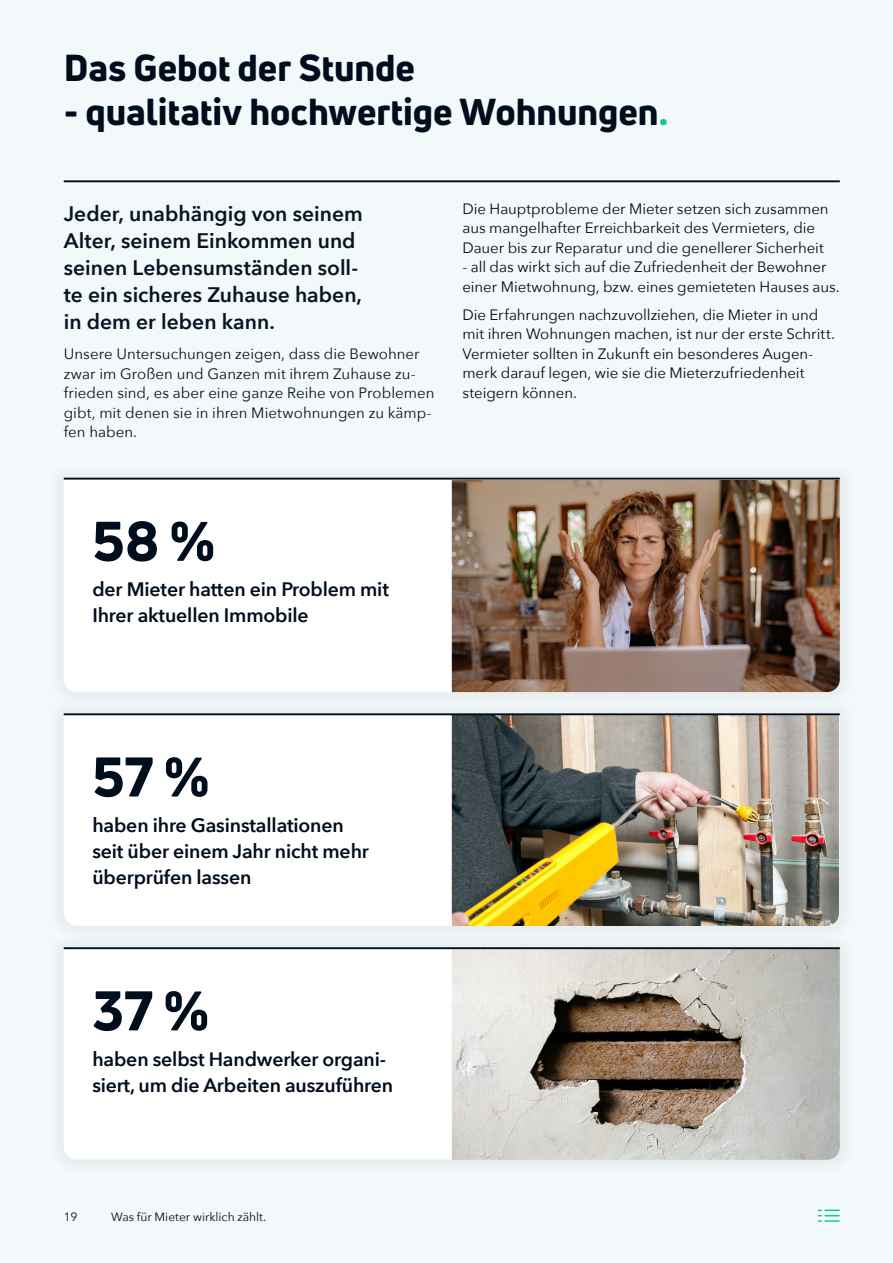
<style>
.page{position:relative;width:893px;height:1263px;background:#f3f8fa}
.page>*{position:absolute;margin:0;border:0;box-sizing:border-box;transform-origin:0 0}
.t1{font:800 54.6px "Uni Neue";color:#000d1c}
.t2{font:800 36.75px "Uni Neue";color:#000d1c}
.t3{font:600 21px/27px "Avenir Next";color:#061421}
.t4{font:600 19.5px/26.2px "Avenir Next";letter-spacing:-.005em;color:#000d1c}
.t5{font:15px/19.5px "Avenir Next";letter-spacing:-.005em;color:#000d1c}
.t6{font:15px/19.5px "Avenir Next";letter-spacing:.005em;color:#061421}
.t7{font:12px "Avenir Next";color:#000d1c}
.s1{color:#14c59c}
</style>
<div class="page">
<svg style="left:818px;top:1209px;width:21px;height:13px"></svg>
<div style="left:45px;top:461px;width:814px;height:250px;background:#061421;opacity:.05"></div>
<div style="left:64px;top:480px;width:388px;height:212px;background:#fff"></div>
<div style="left:45px;top:696px;width:814px;height:249px;background:#edf2f4"></div>
<div style="left:64px;top:715px;width:776px;height:211px;background:#fff"></div>
<div style="left:45px;top:930px;width:814px;height:249px;background:#edf2f4"></div>
<div style="left:64px;top:949px;width:388px;height:210px;background:#fff"></div>
<img style="left:452px;top:480px;width:388px;height:212px">
<img style="left:452px;top:715px;width:387px;height:211px">
<img style="left:452px;top:949px;width:388px;height:211px">
<hr style="left:64px;top:478px;width:776px;height:1px;background:#000d1c">
<hr style="left:64px;top:713px;width:776px;height:2px;background:#000d1c">
<hr style="left:64px;top:947px;width:776px;height:2px;background:#000d1c">
<hr style="left:64px;top:180px;width:776px;height:2px;background:#000d1c">
<h2 class="t2" style="left:64px;top:43px;width:353px">Das Gebot der Stunde</h2>
<h2 class="t2" style="left:64px;top:87px;width:606px">- qualitativ hochwertige Wohnungen<span class="s1">.</span></h2>
<h3 class="t3" style="left:64px;top:199px;width:300px">Jeder, unabhängig von seinem<br>Alter, seinem Einkommen und seinen Lebensumständen soll&shy;te ein sicheres Zuhause haben, in dem er leben kann.</h3>
<p class="t6" style="left:64px;top:344px;width:372px">Unsere Untersuchungen zeigen, dass die Bewohner zwar im Großen und Ganzen mit ihrem Zuhause zu&shy;frieden sind, es aber eine ganze Reihe von Problemen gibt, mit denen sie in ihren Mietwohnungen zu kämp&shy;fen haben.</p>
<p class="t5" style="left:462px;top:198px;width:368px">Die Hauptprobleme der Mieter setzen sich zusammen aus mangelhafter Erreichbarkeit des Vermieters, die<br>Dauer bis zur Reparatur und die genellerer Sicherheit</p>
<p class="t5" style="left:462px;top:257px;width:379px">- all das wirkt sich auf die Zufriedenheit der Bewohner einer Mietwohnung, bzw. eines gemieteten Hauses aus.</p>
<p class="t5" style="left:462px;top:304px;width:374px">Die Erfahrungen nachzuvollziehen, die Mieter in und mit ihren Wohnungen machen, ist nur der erste Schritt.<br>Vermieter sollten in Zukunft ein besonderes Augen&shy;merk darauf legen, wie sie die Mieterzufriedenheit steigern können.</p>
<h1 class="t1" style="left:92px;top:504px;width:124px">58 %</h1>
<h3 class="t4" style="left:92px;top:576px;width:298px">der Mieter hatten ein Problem mit<br>Ihrer aktuellen Immobile</h3>
<h1 class="t1" style="left:92px;top:740px;width:118px">57 %</h1>
<h3 class="t4" style="left:92px;top:811px;width:278px">haben ihre Gasinstallationen seit über einem Jahr nicht mehr überprüfen lassen</h3>
<h1 class="t1" style="left:92px;top:974px;width:118px">37 %</h1>
<h3 class="t4" style="left:92px;top:1045px;width:302px">haben selbst Handwerker organi&shy;siert, um die Arbeiten auszuführen</h3>
<p class="t7" style="left:64px;top:1207px;width:15px">19</p>
<p class="t7" style="left:111px;top:1207px;width:157px">Was für Mieter wirklich zählt.</p>
</div>
